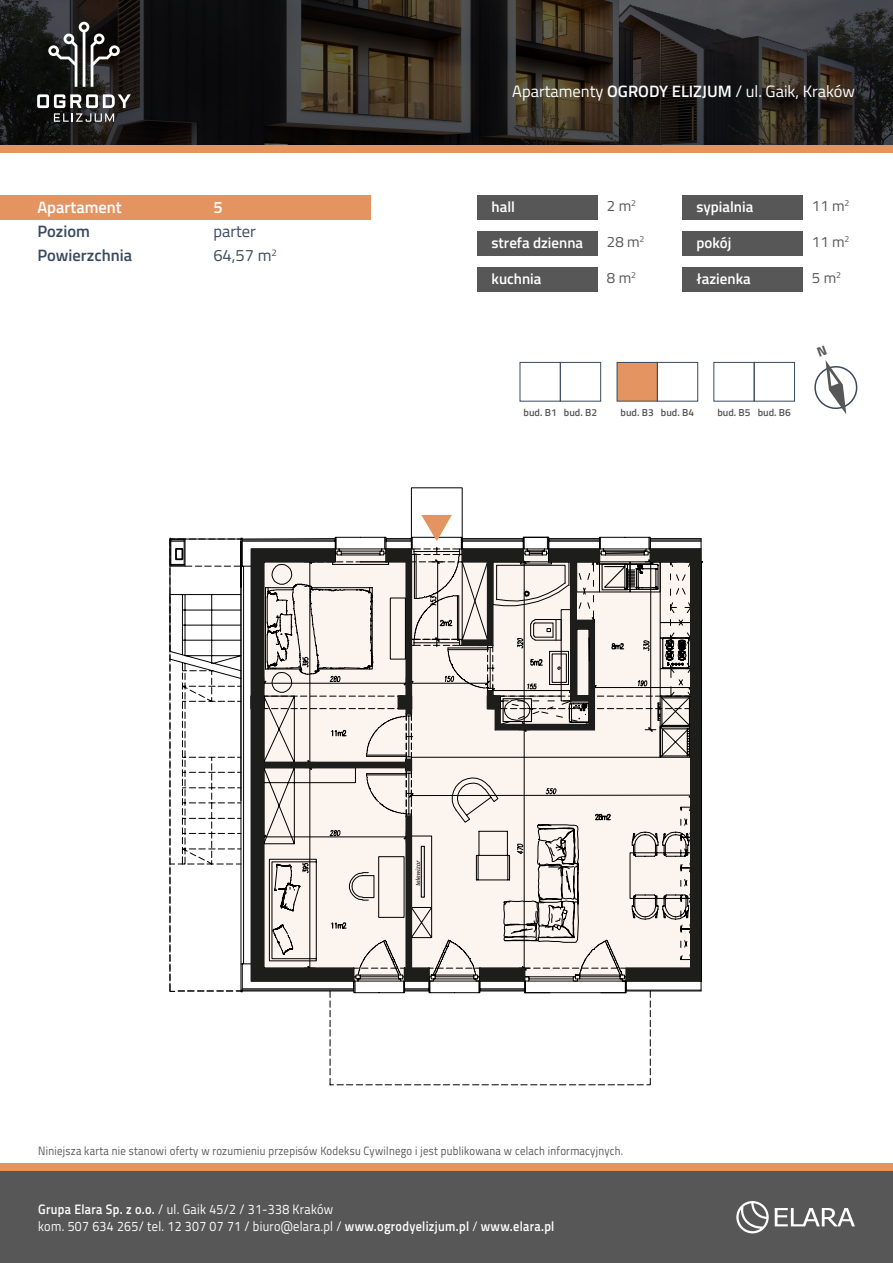
<style>
.page{position:relative;width:893px;height:1263px;background:#fff}
.page>*{position:absolute;margin:0;border:0;box-sizing:border-box;transform-origin:0 0}
.t1{font:16.5px "Titillium Web";color:#fff}
.t2{font:600 16.5px/24px "Titillium Web";color:#394a5d}
.t3{font:16.5px/24px "Titillium Web";color:#394a5d}
.t4{font:600 16.5px "Titillium Web";color:#fff}
.t5{font:600 15px "Titillium Web";color:#fff}
.t6{font:15px "Titillium Web";color:#585757}
.t7{font:13.65px/16.5px "Titillium Web";letter-spacing:.025em;color:#fff;scale:.9 1}
.t8{font:12px "Titillium Web";letter-spacing:.025em;color:#585757;scale:.9 1}
.t9{font:600 10.2px "Titillium Web";color:#585757}
.s1{font-weight:600}
</style>
<div class="page">
<div style="left:617px;top:362px;width:40px;height:39px;background:#e49461"></div>
<svg style="left:0;top:0;width:893px;height:145px;background:#26221f"></svg>
<div style="left:683px;top:195px;width:120px;height:25px;background:#585757"></div>
<div style="left:683px;top:231px;width:120px;height:25px;background:#585757"></div>
<div style="left:683px;top:267px;width:120px;height:25px;background:#585757"></div>
<div style="left:478px;top:195px;width:120px;height:25px;background:#585757"></div>
<div style="left:478px;top:231px;width:120px;height:25px;background:#585757"></div>
<div style="left:478px;top:267px;width:120px;height:25px;background:#585757"></div>
<div style="left:0;top:145px;width:893px;height:8px;background:#e49461"></div>
<div style="left:0;top:195px;width:371px;height:25px;background:#e49461"></div>
<svg style="left:48px;top:22px;width:72px;height:65px;background:#464545"></svg>
<svg style="left:37px;top:94px;width:94px;height:28px"></svg>
<svg style="left:169px;top:538px;width:73px;height:454px"></svg>
<svg style="left:170px;top:539px;width:79px;height:436px"></svg>
<svg style="left:249px;top:515px;width:453px;height:570px"></svg>
<svg style="left:330px;top:619px;width:295px;height:310px"></svg>
<div style="left:251px;top:549px;width:84px;height:13px;background:#1d1d1b"></div>
<div style="left:386px;top:549px;width:25px;height:13px;background:#1d1d1b"></div>
<div style="left:462px;top:549px;width:61px;height:13px;background:#1d1d1b"></div>
<div style="left:549px;top:549px;width:50px;height:13px;background:#1d1d1b"></div>
<div style="left:650px;top:549px;width:51px;height:13px;background:#1d1d1b"></div>
<div style="left:691px;top:562px;width:10px;height:419px;background:#1d1d1b"></div>
<div style="left:626px;top:968px;width:75px;height:13px;background:#1d1d1b"></div>
<div style="left:480px;top:968px;width:45px;height:13px;background:#1d1d1b"></div>
<div style="left:404px;top:968px;width:25px;height:13px;background:#1d1d1b"></div>
<div style="left:251px;top:968px;width:103px;height:13px;background:#1d1d1b"></div>
<div style="left:251px;top:549px;width:13px;height:420px;background:#1d1d1b"></div>
<div style="left:406px;top:816px;width:5px;height:161px;background:#1d1d1b"></div>
<div style="left:406px;top:552px;width:5px;height:162px;background:#1d1d1b"></div>
<div style="left:462px;top:640px;width:31px;height:5px;background:#1d1d1b"></div>
<div style="left:488px;top:562px;width:5px;height:81px;background:#1d1d1b"></div>
<div style="left:571px;top:560px;width:6px;height:141px;background:#1d1d1b"></div>
<div style="left:574px;top:620px;width:19px;height:9px;background:#1d1d1b"></div>
<hr style="left:590px;top:624px;width:4px;height:77px;background:#1d1d1b">
<div style="left:571px;top:696px;width:23px;height:5px;background:#1d1d1b"></div>
<div style="left:398px;top:696px;width:13px;height:13px;background:#1d1d1b"></div>
<div style="left:488px;top:691px;width:5px;height:18px;background:#1d1d1b"></div>
<div style="left:488px;top:696px;width:12px;height:13px;background:#1d1d1b"></div>
<div style="left:589px;top:696px;width:5px;height:34px;background:#1d1d1b"></div>
<div style="left:495px;top:724px;width:99px;height:6px;background:#1d1d1b"></div>
<div style="left:495px;top:706px;width:5px;height:23px;background:#1d1d1b"></div>
<div style="left:406px;top:759px;width:5px;height:12px;background:#1d1d1b"></div>
<div style="left:261px;top:762px;width:148px;height:5px;background:#1d1d1b"></div>
<div style="left:617px;top:362px;width:41px;height:39px;border:1px solid #394a5d"></div>
<div style="left:657px;top:362px;width:41px;height:39px;border:1px solid #394a5d"></div>
<div style="left:713px;top:362px;width:42px;height:39px;border:1px solid #394a5d"></div>
<div style="left:754px;top:362px;width:41px;height:39px;border:1px solid #394a5d"></div>
<div style="left:520px;top:362px;width:41px;height:39px;border:1px solid #394a5d"></div>
<div style="left:560px;top:362px;width:41px;height:39px;border:1px solid #394a5d"></div>
<div style="left:0;top:1171px;width:893px;height:92px;background:#585757"></div>
<div style="left:0;top:1163px;width:893px;height:8px;background:#e49461"></div>
<svg style="left:736px;top:1201px;width:33px;height:32px"></svg>
<svg style="left:775px;top:1208px;width:80px;height:18px"></svg>
<svg style="left:814px;top:360px;width:44px;height:54px"></svg>
<p class="t4" style="left:37px;top:195px;width:86px">Apartament</p>
<p class="t2" style="left:37px;top:218px;width:96px">Poziom<br>Powierzchnia</p>
<p class="t4" style="left:213px;top:195px;width:11px">5</p>
<p class="t3" style="left:213px;top:218px;width:65px">parter<br>64,57 m<sup>2</sup></p>
<p class="t1" style="left:512px;top:79px;width:344px">Apartamenty <span class="s1">OGRODY ELIZJUM</span> / ul. Gaik, Kraków</p>
<p class="t5" style="left:492px;top:195px;width:25px">hall</p>
<p class="t5" style="left:492px;top:231px;width:93px">strefa dzienna</p>
<p class="t5" style="left:492px;top:267px;width:51px">kuchnia</p>
<p class="t6" style="left:607px;top:195px;width:31px">2 m<sup>2</sup></p>
<p class="t6" style="left:607px;top:231px;width:39px">28 m<sup>2</sup></p>
<p class="t6" style="left:607px;top:267px;width:31px">8 m<sup>2</sup></p>
<p class="t5" style="left:697px;top:195px;width:58px">sypialnia</p>
<p class="t5" style="left:697px;top:231px;width:36px">pokój</p>
<p class="t5" style="left:697px;top:267px;width:56px">łazienka</p>
<p class="t6" style="left:812px;top:195px;width:39px">11 m<sup>2</sup></p>
<p class="t6" style="left:812px;top:231px;width:39px">11 m<sup>2</sup></p>
<p class="t6" style="left:812px;top:267px;width:31px">5 m<sup>2</sup></p>
<p class="t9" style="left:524px;top:405px;width:75px">bud. B1 bud. B2</p>
<p class="t9" style="left:621px;top:405px;width:75px">bud. B3 bud. B4</p>
<p class="t9" style="left:717px;top:405px;width:75px">bud. B5 bud. B6</p>
<p class="t8" style="left:38px;top:1141px;width:651px">Niniejsza karta nie stanowi oferty w rozumieniu przepisów Kodeksu Cywilnego i jest publikowana w celach informacyjnych.</p>
<p class="t7" style="left:38px;top:1200px;width:575px"><span class="s1">Grupa Elara Sp. z o.o.</span> / ul. Gaik 45/2 / 31-338 Kraków<br>kom. 507 634 265/ tel. 12 307 07 71 / biuro@elara.pl / <span class="s1">www.ogrodyelizjum.pl</span> / <span class="s1">www.elara.pl</span></p>
</div>
